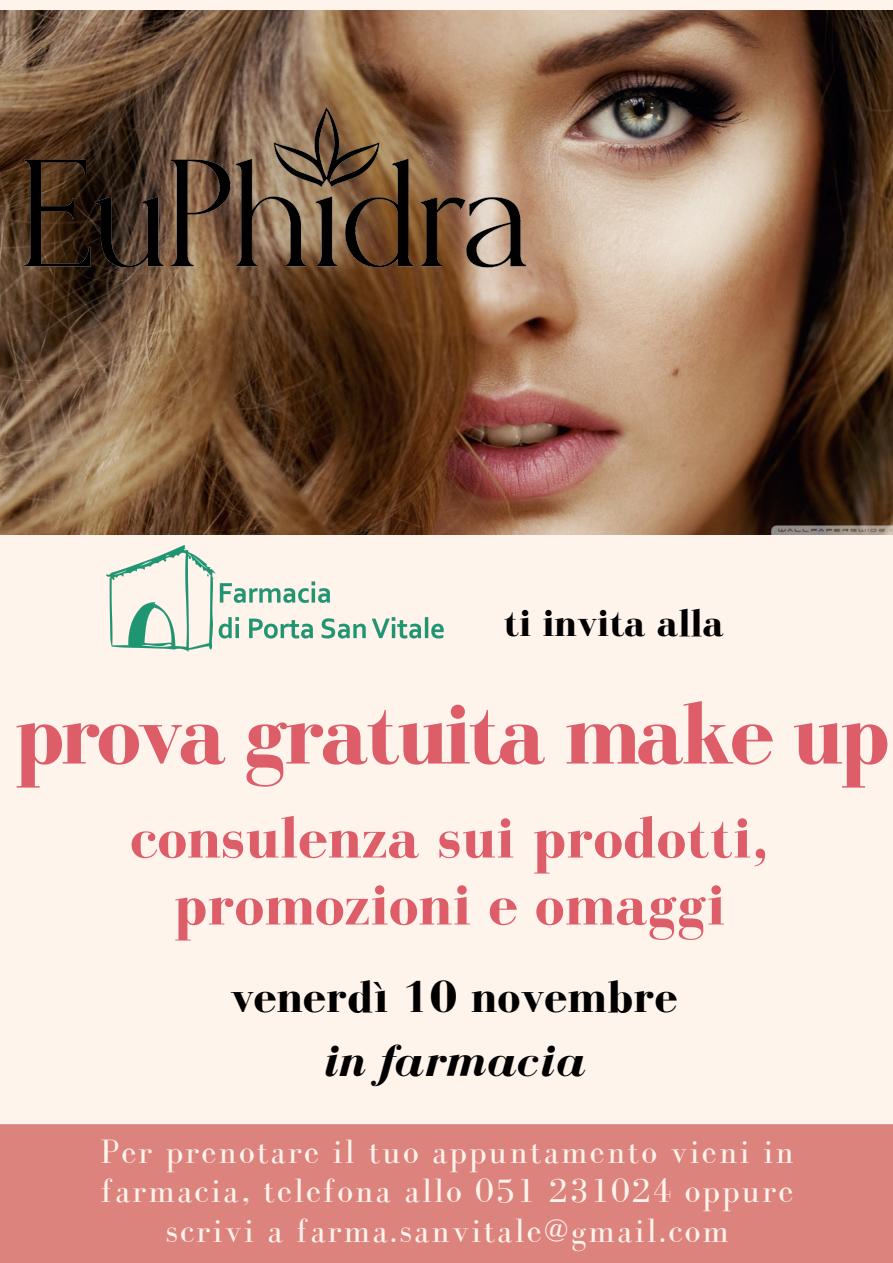
<style>
.page{position:relative;width:893px;height:1263px;background:#fff4ec}
.page>*{position:absolute;margin:0;border:0;box-sizing:border-box;transform-origin:0 0}
.t1{font:700 89.4px "Bodoni FLF";letter-spacing:-.04em;color:#dd5d68}
.t2{font:700 59.62px/67px "Bodoni FLF";letter-spacing:.01em;color:#dd5d68;text-align:center}
.t3{font:700 46.35px "Bodoni FLF";letter-spacing:.01em;color:#000}
.t4{font:italic 700 46.35px "Bodoni FLF";letter-spacing:.01em;color:#000}
.t5{font:700 39.75px "Bodoni FLF";color:#000}
.t6{font:34.8px/39.4px "Bodoni FLF";letter-spacing:.06em;color:#fff4ec;text-align:center}
</style>
<div class="page">
<img style="left:0;top:10px;width:893px;height:525px">
<div style="left:0;top:1124px;width:893px;height:139px;background:#dd837e"></div>
<img style="left:24px;top:77px;width:501px;height:222px">
<img style="left:107px;top:545px;width:337px;height:107px">
<p class="t5" style="left:504px;top:601px;width:222px">ti invita alla</p>
<h1 class="t1" style="left:14px;top:685px;width:877px">prova gratuita make up</h1>
<h2 class="t2" style="left:131px;top:804px;width:639px">consulenza sui prodotti, promozioni e omaggi</h2>
<h3 class="t3" style="left:230px;top:971px;width:449px">venerdì 10 novembre</h3>
<h3 class="t4" style="left:322px;top:1036px;width:264px">in farmacia</h3>
<p class="t6" style="left:100px;top:1131px;width:695px">Per prenotare il tuo appuntamento vieni in farmacia, telefona allo 051 231024 oppure scrivi a farma.sanvitale@gmail.com</p>
</div>
